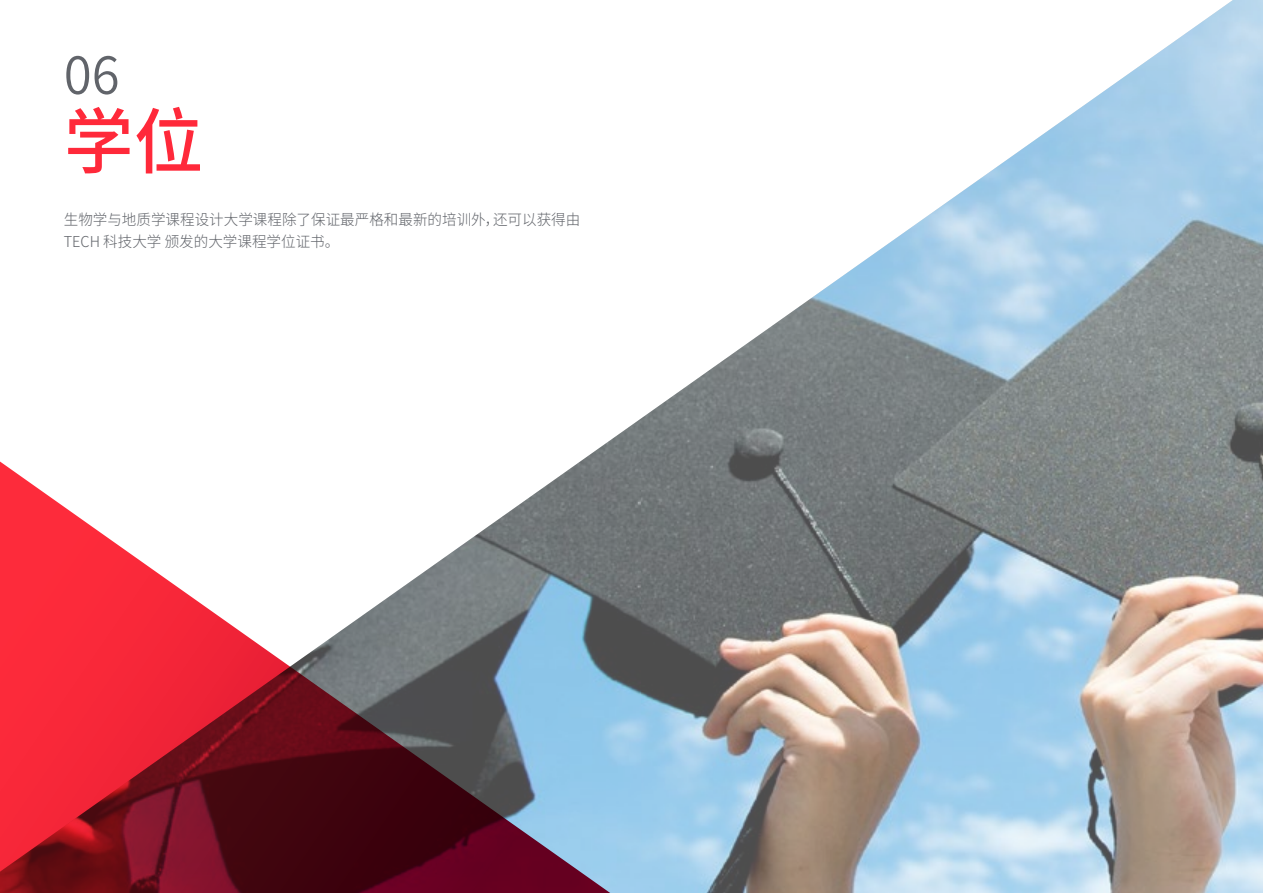
<style>
.page{position:relative;width:1263px;height:893px;background:#fff}
.page>*{position:absolute;margin:0;border:0;box-sizing:border-box;transform-origin:0 0}
.t1{font:500 72px "Source Han Sans CN";color:#ff293a}
.t2{font:52.5px "Source Han Sans CN";color:#61646a}
.t3{font:300 15px/22.5px "Source Han Sans CN";color:#61646a}
</style>
<div class="page">
<img style="left:602px;top:0;width:661px;height:893px">
<svg style="left:0;top:446px;width:640px;height:447px"></svg>
<h2 class="t2" style="left:64px;top:45px;width:57px">06</h2>
<h1 class="t1" style="left:64px;top:101px;width:141px">学位</h1>
<p class="t3" style="left:64px;top:208px;width:518px">生物学与地质学课程设计大学课程除了保证最严格和最新的培训外，还可以获得由<br>TECH 科技大学 颁发的大学课程学位证书。</p>
</div>
